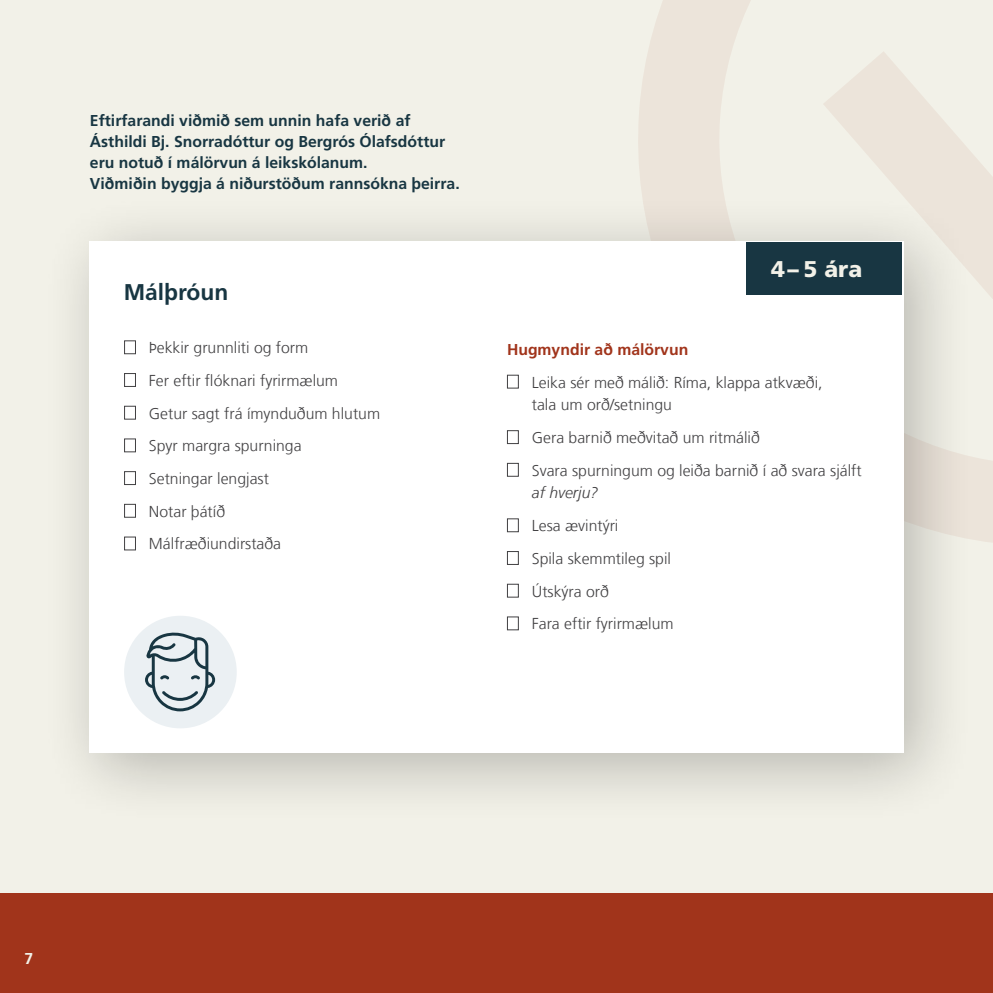
<style>
.page{position:relative;width:993px;height:993px;background:#fff}
.page>*{position:absolute;margin:0;border:0;box-sizing:border-box;transform-origin:0 0}
.t1{font:700 22.75px "Frutiger LT Com";color:#183642}
.t2{font:900 22.75px "Frutiger LT Com";color:#f2f1e8}
.t3{font:300 15.75px/32.7px "Frutiger LT Com";color:#414042}
.t4{font:700 15.75px/21px "Frutiger LT Com";color:#183642}
.t5{font:700 15.75px "Frutiger LT Com";color:#a1341b}
.t6{font:italic 300 15.75px "Frutiger LT Com";color:#414042}
.t7{font:700 15.75px "Frutiger LT Com";color:#f2f1e8}
</style>
<div class="page">
<div style="left:0;top:0;width:992px;height:992px;background:#f2f1e8"></div>
<svg style="left:638px;top:0;width:354px;height:542px"></svg>
<div style="left:0;top:893px;width:992px;height:99px;background:#a1341b"></div>
<div style="left:40px;top:192px;width:936px;height:633px;background:#000;opacity:.25"></div>
<div style="left:89px;top:241px;width:814px;height:511px;background:#fff"></div>
<div style="left:124px;top:340px;width:12px;height:14px;background:#fff;border:1px solid #414042"></div>
<div style="left:124px;top:373px;width:12px;height:14px;background:#fff;border:1px solid #414042"></div>
<div style="left:124px;top:405px;width:12px;height:14px;background:#fff;border:1px solid #414042"></div>
<div style="left:124px;top:438px;width:12px;height:14px;background:#fff;border:1px solid #414042"></div>
<div style="left:124px;top:471px;width:12px;height:14px;background:#fff;border:1px solid #414042"></div>
<div style="left:124px;top:503px;width:12px;height:14px;background:#fff;border:1px solid #414042"></div>
<div style="left:124px;top:536px;width:12px;height:14px;background:#fff;border:1px solid #414042"></div>
<div style="left:507px;top:374px;width:11px;height:14px;background:#fff;border:1px solid #414042"></div>
<div style="left:507px;top:430px;width:11px;height:14px;background:#fff;border:1px solid #414042"></div>
<div style="left:507px;top:463px;width:11px;height:13px;background:#fff;border:1px solid #414042"></div>
<div style="left:507px;top:518px;width:11px;height:14px;background:#fff;border:1px solid #414042"></div>
<div style="left:507px;top:551px;width:11px;height:13px;background:#fff;border:1px solid #414042"></div>
<div style="left:507px;top:583px;width:11px;height:14px;background:#fff;border:1px solid #414042"></div>
<div style="left:507px;top:616px;width:11px;height:14px;background:#fff;border:1px solid #414042"></div>
<div style="left:746px;top:242px;width:155px;height:52px;background:#183642"></div>
<div style="left:124px;top:615px;width:113px;height:113px;background:#ebf0f3;border-radius:50%"></div>
<svg style="left:145px;top:632px;width:70px;height:79px"></svg>
<p class="t4" style="left:90px;top:110px;width:371px">Eftirfarandi viðmið sem unnin hafa verið af Ásthildi Bj. Snorradóttur og Bergrós Ólafsdóttur eru notuð í málörvun á leikskólanum.<br>Viðmiðin byggja á niðurstöðum rannsókna þeirra.</p>
<h1 class="t1" style="left:124px;top:278px;width:106px">Málþróun</h1>
<h1 class="t2" style="left:770px;top:255px;width:93px">4 – 5 ára</h1>
<p class="t3" style="left:149px;top:331px;width:233px">Þekkir grunnliti og form<br>Fer eftir flóknari fyrirmælum<br>Getur sagt frá ímynduðum hlutum<br>Spyr margra spurninga<br>Setningar lengjast<br>Notar þátíð<br>Málfræðiundirstaða</p>
<p class="t5" style="left:507px;top:340px;width:183px">Hugmyndir að málörvun</p>
<p class="t3" style="left:531px;top:371px;width:292px;line-height:22.8px">Leika sér með málið: Ríma, klappa atkvæði, tala um orð/setningu</p>
<p class="t3" style="left:531px;top:421px;width:331px">Gera barnið meðvitað um ritmálið<br>Svara spurningum og leiða barnið í að svara sjálft</p>
<p class="t6" style="left:531px;top:483px;width:68px">af hverju?</p>
<p class="t3" style="left:531px;top:509px;width:143px">Lesa ævintýri<br>Spila skemmtileg spil<br>Útskýra orð<br>Fara eftir fyrirmælum</p>
<p class="t7" style="left:25px;top:949px;width:10px">7</p>
</div>
